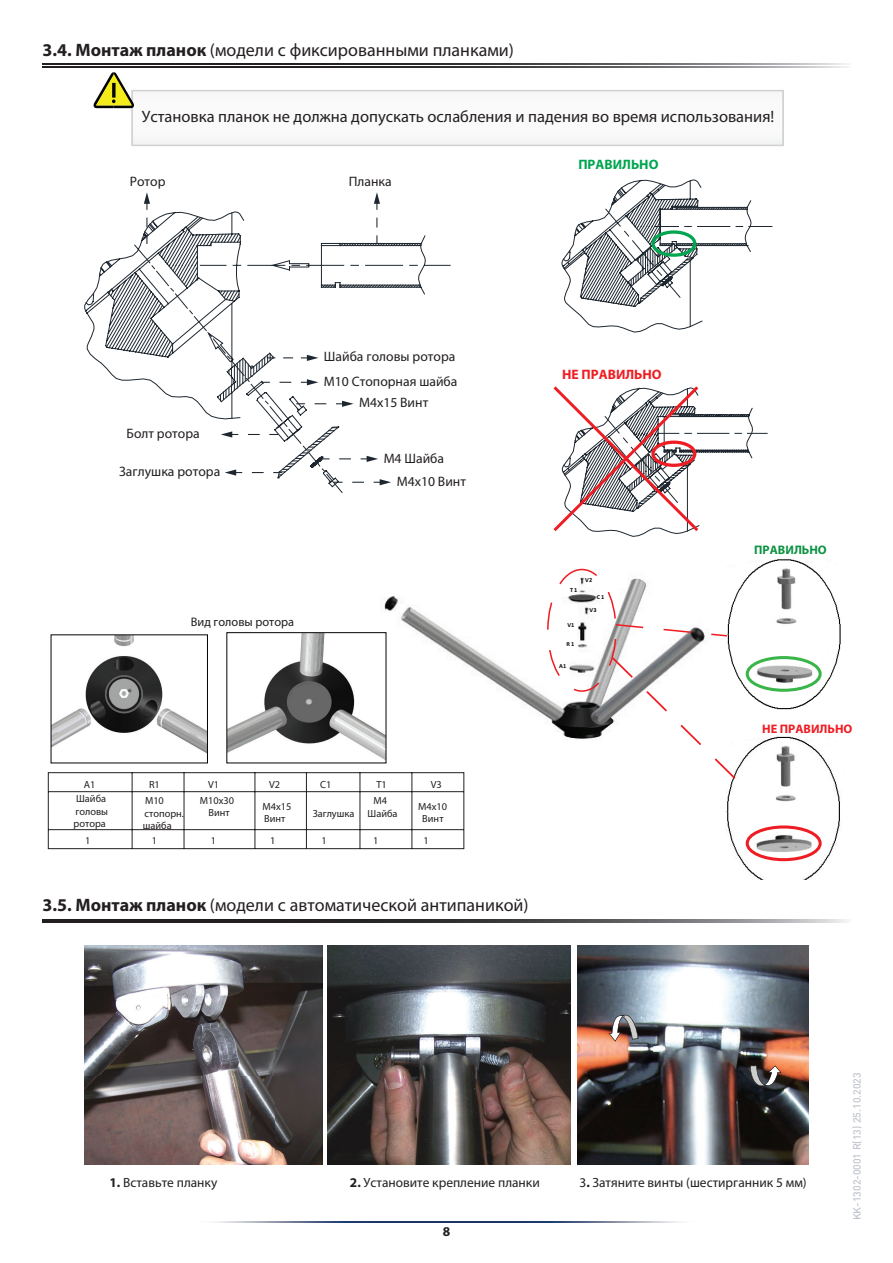
<style>
.page{position:relative;width:893px;height:1263px;background:#fff}
.page>*{position:absolute;margin:0;border:0;box-sizing:border-box;transform-origin:0 0}
.t1{font:18px "Myriad Pro";color:#231f20}
.t2{font:16.5px "Myriad Pro";color:#231f20}
.t3{font:13.65px/25.2px "Myriad Pro";color:#231f20}
.t4{font:700 13.65px "Myriad Pro";color:#ee1d23}
.t5{font:700 13.65px "Myriad Pro";color:#00a54f}
.t6{font:700 13.5px "Myriad Pro";color:#231f20}
.t7{font:13.35px "Myriad Pro";color:#231f20}
.t8{font:12.45px "Myriad Pro";color:#231f20}
.t9{font:700 12.45px "Myriad Pro";color:#ee1d23}
.t10{font:700 12.45px "Myriad Pro";color:#0d9344}
.t11{font:500 10.5px "DI Nbek";color:#868c9c}
.t12{font:10.35px/12.5px "Myriad Pro";color:#231f20}
.t13{font:700 6.15px "Calibri";letter-spacing:.025em;color:#040503}
.s1{font-weight:700}
</style>
<div class="page">
<img style="left:213px;top:1221px;width:468px;height:1px">
<svg style="left:43px;top:64px;width:805px;height:1px"></svg>
<svg style="left:43px;top:919px;width:805px;height:1px"></svg>
<svg style="left:43px;top:66px;width:805px;height:1px"></svg>
<svg style="left:43px;top:922px;width:805px;height:1px"></svg>
<svg style="left:93px;top:72px;width:691px;height:74px"></svg>
<svg style="left:112px;top:83px;width:4px;height:15px"></svg>
<img style="left:382px;top:568px;width:323px;height:175px">
<div style="left:547px;top:569px;width:70px;height:123px;border:2px dashed #ee1d23;border-radius:50%"></div>
<img style="left:726px;top:736px;width:114px;height:144px">
<img style="left:727px;top:559px;width:114px;height:151px">
<svg style="left:614px;top:623px;width:115px;height:14px"></svg>
<svg style="left:610px;top:655px;width:137px;height:136px"></svg>
<img style="left:228px;top:634px;width:156px;height:125px">
<img style="left:53px;top:636px;width:153px;height:117px">
<svg style="left:48px;top:772px;width:417px;height:77px"></svg>
<svg style="left:343px;top:235px;width:80px;height:221px"></svg>
<svg style="left:84px;top:211px;width:259px;height:282px"></svg>
<svg style="left:374px;top:192px;width:6px;height:35px"></svg>
<svg style="left:284px;top:355px;width:34px;height:6px"></svg>
<svg style="left:280px;top:379px;width:38px;height:6px"></svg>
<svg style="left:144px;top:192px;width:6px;height:35px"></svg>
<svg style="left:315px;top:401px;width:39px;height:6px"></svg>
<svg style="left:353px;top:479px;width:38px;height:6px"></svg>
<svg style="left:340px;top:456px;width:38px;height:6px"></svg>
<svg style="left:221px;top:431px;width:38px;height:7px"></svg>
<svg style="left:225px;top:469px;width:38px;height:7px"></svg>
<svg style="left:561px;top:179px;width:211px;height:154px"></svg>
<div style="left:651px;top:230px;width:45px;height:27px;border:3px solid #00a54f;border-radius:50%"></div>
<svg style="left:553px;top:386px;width:215px;height:151px"></svg>
<div style="left:746px;top:656px;width:76px;height:36px;border:3px solid #3ab54a;border-radius:50%"></div>
<div style="left:746px;top:825px;width:76px;height:36px;border:3px solid #ee1d23;border-radius:50%"></div>
<img style="left:84px;top:945px;width:238px;height:220px">
<img style="left:328px;top:945px;width:243px;height:219px">
<img style="left:577px;top:945px;width:231px;height:219px">
<svg style="left:750px;top:1065px;width:31px;height:21px"></svg>
<svg style="left:609px;top:1014px;width:29px;height:27px"></svg>
<p class="t1" style="left:43px;top:39px;width:473px"><span class="s1">3.4. Монтаж планок</span> (модели с фиксированными планками)</p>
<p class="t2" style="left:142px;top:106px;width:634px">Установка планок не должна допускать ослабления и падения во время использования!</p>
<p class="t5" style="left:578px;top:155px;width:82px">ПРАВИЛЬНО</p>
<p class="t3" style="left:130px;top:168px;width:37px">Ротор</p>
<p class="t3" style="left:349px;top:168px;width:44px">Планка</p>
<p class="t3" style="left:127px;top:421px;width:75px">Болт ротора</p>
<p class="t3" style="left:119px;top:459px;width:103px">Заглушка ротора</p>
<p class="t3" style="left:324px;top:343px;width:135px">Шайба головы ротора<br>M10 Стопорная шайба</p>
<p class="t3" style="left:359px;top:390px;width:71px">M4x15 Винт</p>
<p class="t3" style="left:384px;top:445px;width:62px">M4 Шайба</p>
<p class="t3" style="left:397px;top:468px;width:71px">M4x10 Винт</p>
<p class="t8" style="left:191px;top:614px;width:105px">Вид головы ротора</p>
<p class="t4" style="left:562px;top:365px;width:101px">НЕ ПРАВИЛЬНО</p>
<p class="t13" style="left:570px;top:586px;width:9px">T1</p>
<p class="t13" style="left:567px;top:621px;width:9px">V1</p>
<p class="t13" style="left:566px;top:640px;width:9px">R1</p>
<p class="t13" style="left:559px;top:662px;width:9px">A1</p>
<p class="t13" style="left:585px;top:575px;width:9px">V2</p>
<p class="t13" style="left:597px;top:592px;width:9px">C1</p>
<p class="t13" style="left:590px;top:605px;width:9px">V3</p>
<p class="t12" style="left:84px;top:778px;width:13px">A1</p>
<p class="t12" style="left:149px;top:778px;width:12px">R1</p>
<p class="t12" style="left:208px;top:778px;width:13px">V1</p>
<p class="t12" style="left:269px;top:778px;width:13px">V2</p>
<p class="t12" style="left:320px;top:778px;width:13px">C1</p>
<p class="t12" style="left:376px;top:778px;width:12px">T1</p>
<p class="t12" style="left:431px;top:778px;width:13px">V3</p>
<p class="t12" style="left:74px;top:792px;width:36px">Шайба головы ротора</p>
<p class="t12" style="left:143px;top:794px;width:43px">M10 стопорн. шайба</p>
<p class="t12" style="left:200px;top:794px;width:36px;text-align:center">M10x30<br>Винт</p>
<p class="t12" style="left:263px;top:800px;width:31px">M4x15<br>Винт</p>
<p class="t12" style="left:313px;top:807px;width:43px">Заглушка</p>
<p class="t12" style="left:368px;top:794px;width:31px;text-align:center">M4<br>Шайба</p>
<p class="t12" style="left:418px;top:800px;width:31px;text-align:center">M4x10<br>Винт</p>
<p class="t12" style="left:85px;top:834px;width:7px">1</p>
<p class="t12" style="left:152px;top:834px;width:7px">1</p>
<p class="t12" style="left:211px;top:834px;width:7px">1</p>
<p class="t12" style="left:270px;top:834px;width:7px">1</p>
<p class="t12" style="left:321px;top:834px;width:7px">1</p>
<p class="t12" style="left:373px;top:834px;width:7px">1</p>
<p class="t12" style="left:423px;top:834px;width:7px">1</p>
<p class="t1" style="left:43px;top:894px;width:488px"><span class="s1">3.5. Монтаж планок</span> (модели с автоматической антипаникой)</p>
<p class="t10" style="left:754px;top:541px;width:74px">ПРАВИЛЬНО</p>
<p class="t9" style="left:762px;top:720px;width:92px">НЕ ПРАВИЛЬНО</p>
<p class="t7" style="left:110px;top:1174px;width:109px"><span class="s1">1.</span> Вставьте планку</p>
<p class="t7" style="left:350px;top:1174px;width:191px"><span class="s1">2.</span> Установите крепление планки</p>
<p class="t7" style="left:579px;top:1174px;width:229px">3<span class="s1">.</span> Затяните винты (шестирганник 5 мм)</p>
<p class="t6" style="left:443px;top:1222px;width:9px">8</p>
<p class="t11" style="left:850px;top:1220px;width:149px;rotate:-90deg">KK-1302-0001 R(13) 25.10.2023</p>
</div>
